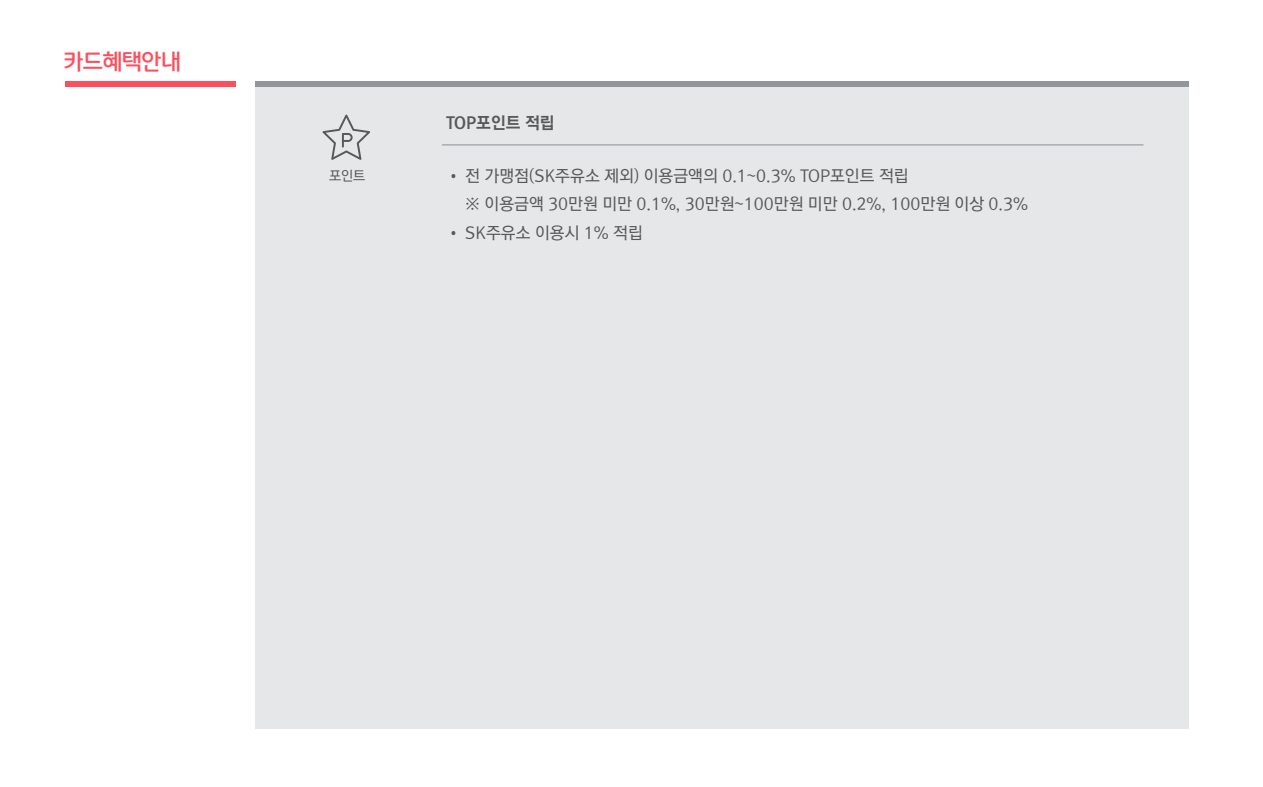
<style>
.page{position:relative;width:1263px;height:787px;background:#fff}
.page>*{position:absolute;margin:0;border:0;box-sizing:border-box;transform-origin:0 0}
.t1{font:21px "NOVAOTF Bold";color:#fc4f5e}
.t2{font:16.5px/28.5px "Rix Go PM";color:#57585a}
.t3{font:16.5px "Rix Go PEB";color:#57585a}
.t4{font:13.5px "Rix Go PM";color:#57585a}
</style>
<div class="page">
<div style="left:255px;top:82px;width:933px;height:646px;background:#e6e7e9"></div>
<div style="left:255px;top:82px;width:933px;height:5px;background:#939598"></div>
<div style="left:66px;top:82px;width:170px;height:5px;background:#fc4f5e"></div>
<hr style="left:442px;top:144px;width:701px;height:1px;background:#939598">
<svg style="left:322px;top:114px;width:48px;height:46px"></svg>
<p class="t1" style="left:64px;top:48px;width:119px">카드혜택안내</p>
<p class="t4" style="left:329px;top:169px;width:38px">포인트</p>
<p class="t3" style="left:446px;top:114px;width:110px">TOP포인트 적립</p>
<p class="t2" style="left:465px;top:162px;width:564px;text-indent:-19px">• 전 가맹점(SK주유소 제외) 이용금액의 0.1~0.3% TOP포인트 적립<br>※ 이용금액 30만원 미만 0.1%, 30만원~100만원 미만 0.2%, 100만원 이상 0.3%</p>
<p class="t2" style="left:446px;top:219px;width:198px">• SK주유소 이용시 1% 적립</p>
</div>
